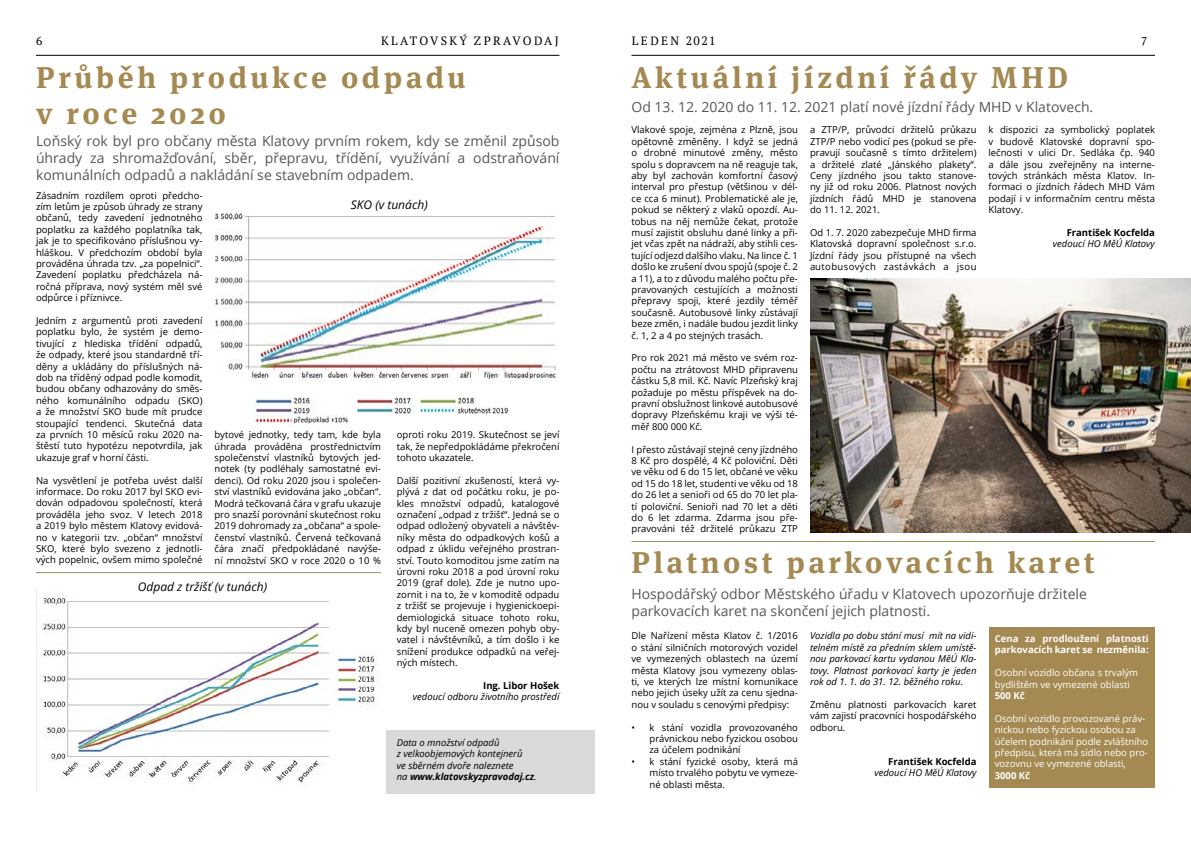
<style>
.page{position:relative;width:1191px;height:842px;background:#fff}
.page>*{position:absolute;margin:0;border:0;box-sizing:border-box;transform-origin:0 0}
.t1{font:700 30px/36px "Meta Serif Pro";letter-spacing:.12em;color:#a48a52}
.t2{font:14px/16.8px "Open Sans";color:#575756;text-align:justify}
.t3{font:italic 12px "Open Sans";color:#000}
.t4{font:12px "PT Serif";letter-spacing:.2em;color:#000}
.t5{font:12px "Meta Serif Pro";color:#000}
.t6{font:9.5px/11.4px "Open Sans";color:#000;text-align:justify}
.t7{font:italic 9.5px/11.4px "Open Sans";color:#000}
.t8{font:9.5px/11.4px "Open Sans";color:#fff}
.t9{font:700 9.5px/11.4px "Open Sans";color:#fff}
.t10{font:700 9.5px "Open Sans";color:#000}
.s1{font-weight:700}
</style>
<div class="page">
<hr style="left:36px;top:55px;width:523px;height:1px;background:#000">
<hr style="left:631px;top:55px;width:524px;height:1px;background:#000">
<div style="left:387px;top:730px;width:208px;height:64px;background:#dadada"></div>
<div style="left:989px;top:628px;width:165px;height:160px;background:#a48a52"></div>
<img style="left:215px;top:213px;width:341px;height:212px">
<img style="left:810px;top:279px;width:381px;height:253px">
<img style="left:36px;top:589px;width:344px;height:203px">
<hr style="left:36px;top:572px;width:345px;height:1px;background:#a48a52">
<hr style="left:631px;top:541px;width:524px;height:1px;background:#a48a52">
<p class="t5" style="left:36px;top:32px;width:8px">6</p>
<p class="t4" style="left:381px;top:33px;width:179px">KLATOVSKÝ ZPRAVODAJ</p>
<p class="t4" style="left:632px;top:33px;width:85px">LEDEN 2021</p>
<p class="t5" style="left:1141px;top:32px;width:7px">7</p>
<h1 class="t1" style="left:36px;top:57px;width:431px">Průběh produkce odpadu v roce 2020</h1>
<h1 class="t1" style="left:631px;top:57px;width:438px">Aktuální jízdní řády MHD</h1>
<h2 class="t2" style="left:631px;top:99px;width:463px">Od 13. 12. 2020 do 11. 12. 2021 platí nové jízdní řády MHD v Klatovech.</h2>
<p class="t6" style="left:810px;top:124px;width:168px">a ZTP/P, průvodci držitelů průkazu ZTP/P nebo vodicí pes (pokud se pře&shy;pravují současně s tímto držitelem) a držitelé zlaté „Jánského plakety“.<br>Ceny jízdného jsou takto stanove&shy;ny již od roku 2006. Platnost nových jízdních řádů MHD je stanovena do 11. 12. 2021.</p>
<p class="t6" style="left:810px;top:227px;width:168px">Od 1. 7. 2020 zabezpečuje MHD firma Klatovská dopravní společnost s.r.o.<br>Jízdní řády jsou přístupné na všech autobusových zastávkách a jsou</p>
<p class="t6" style="left:631px;top:124px;width:168px">Vlakové spoje, zejména z Plzně, jsou opětovně změněny. I když se jedná o drobné minutové změny, město spolu s dopravcem na ně reaguje tak, aby byl zachován komfortní časový interval pro přestup (většinou v dél&shy;ce cca 6 minut). Problematické ale je, pokud se některý z vlaků opozdí. Au&shy;tobus na něj nemůže čekat, protože musí zajistit obsluhu dané linky a při&shy;jet včas zpět na nádraží, aby stihli ces&shy;tující odjezd dalšího vlaku. Na lince č. 1 došlo ke zrušení dvou spojů (spoje č. 2 a 11), a to z důvodu malého počtu pře&shy;pravovaných cestujících a možnosti přepravy spoji, které jezdily téměř současně. Autobusové linky zůstávají beze změn, i nadále budou jezdit linky č. 1, 2 a 4 po stejných trasách.</p>
<p class="t6" style="left:631px;top:352px;width:168px">Pro rok 2021 má město ve svém roz&shy;počtu na ztrátovost MHD připravenu částku 5,8 mil. Kč. Navíc Plzeňský kraj požaduje po městu příspěvek na do&shy;pravní obslužnost linkové autobusové dopravy Plzeňskému kraji ve výši té&shy;měř 800 000 Kč.</p>
<p class="t6" style="left:631px;top:443px;width:168px">I přesto zůstávají stejné ceny jízdného 8 Kč pro dospělé, 4 Kč poloviční. Děti ve věku od 6 do 15 let, občané ve věku od 15 do 18 let, studenti ve věku od 18 do 26 let a senioři od 65 do 70 let pla&shy;tí poloviční. Senioři nad 70 let a děti do 6 let zdarma. Zdarma jsou pře&shy;pravováni též držitelé průkazu ZTP</p>
<p class="t6" style="left:988px;top:124px;width:168px">k dispozici za symbolický poplatek v budově Klatovské dopravní spo&shy;lečnosti v ulici Dr. Sedláka čp. 940 a dále jsou zveřejněny na interne&shy;tových stránkách města Klatov. In&shy;formaci o jízdních řádech MHD Vám podají i v informačním centru města Klatovy.</p>
<p class="t10" style="left:1066px;top:226px;width:90px">František Kocfelda</p>
<p class="t7" style="left:1052px;top:238px;width:104px">vedoucí HO MěÚ Klatovy</p>
<h2 class="t2" style="left:36px;top:132px;width:525px">Loňský rok byl pro občany města Klatovy prvním rokem, kdy se změnil způsob úhrady za shromažďování, sběr, přepravu, třídění, využívání a odstraňování komunálních odpadů a nakládání se stavebním odpadem.</h2>
<p class="t6" style="left:36px;top:189px;width:168px">Zásadním rozdílem oproti předcho&shy;zím letům je způsob úhrady ze strany občanů, tedy zavedení jednotného poplatku za každého poplatníka tak, jak je to specifikováno příslušnou vy&shy;hláškou. V předchozím období byla prováděna úhrada tzv. „za popelnici“.<br>Zavedení poplatku předcházela ná&shy;ročná příprava, nový systém měl své odpůrce i příznivce.</p>
<p class="t6" style="left:36px;top:315px;width:168px">Jedním z argumentů proti zavedení poplatku bylo, že systém je demo&shy;tivující z hlediska třídění odpadů, že odpady, které jsou standardně tří&shy;děny a ukládány do příslušných ná&shy;dob na tříděný odpad podle komodit, budou občany odhazovány do směs&shy;ného komunálního odpadu (SKO) a že množství SKO bude mít prudce stoupající tendenci. Skutečná data za prvních 10 měsíců roku 2020 na&shy;štěstí tuto hypotézu nepotvrdila, jak ukazuje graf v horní části.</p>
<p class="t6" style="left:36px;top:474px;width:168px">Na vysvětlení je potřeba uvést další informace. Do roku 2017 byl SKO evi&shy;dován odpadovou společností, která prováděla jeho svoz. V letech 2018 a 2019 bylo městem Klatovy evidová&shy;no v kategorii tzv. „občan“ množství SKO, které bylo svezeno z jednotli&shy;vých popelnic, ovšem mimo společné</p>
<p class="t3" style="left:351px;top:196px;width:78px">SKO (v tunách)</p>
<p class="t6" style="left:214px;top:429px;width:168px">bytové jednotky, tedy tam, kde byla úhrada prováděna prostřednictvím společenství vlastníků bytových jed&shy;notek (ty podléhaly samostatné evi&shy;denci). Od roku 2020 jsou i společen&shy;ství vlastníků evidována jako „občan“.<br>Modrá tečkovaná čára v grafu ukazuje pro snazší porovnání skutečnost roku 2019 dohromady za „občana“ a spole&shy;čenství vlastníků. Červená tečkovaná čára značí předpokládané navýše&shy;ní množství SKO v roce 2020 o 10 %</p>
<p class="t6" style="left:397px;top:429px;width:164px">oproti roku 2019. Skutečnost se jeví tak, že nepředpokládáme překročení tohoto ukazatele.</p>
<p class="t6" style="left:397px;top:474px;width:164px">Další pozitivní zkušeností, která vy&shy;plývá z dat od počátku roku, je po&shy;kles množství odpadů, katalogové označení „odpad z tržišť“. Jedná se o odpad odložený obyvateli a návštěv&shy;níky města do odpadkových košů a odpad z úklidu veřejného prostran&shy;ství. Touto komoditou jsme zatím na úrovni roku 2018 a pod úrovní roku 2019 (graf dole). Zde je nutno upo&shy;zornit i na to, že v komoditě odpadu z tržišť se projevuje i hygienickoepi&shy;demiologická situace tohoto roku, kdy byl nuceně omezen pohyb oby&shy;vatel i návštěvníků, a tím došlo i ke snížení produkce odpadků na veřej&shy;ných místech.</p>
<p class="t10" style="left:483px;top:679px;width:78px">Ing. Libor Hošek</p>
<p class="t7" style="left:413px;top:691px;width:148px">vedoucí odboru životního prostředí</p>
<p class="t7" style="left:397px;top:737px;width:141px">Data o množství odpadů<br>z velkoobjemových kontejnerů<br>ve sběrném dvoře naleznete<br>na <span class="s1">www.klatovskyzpravodaj.cz</span>.</p>
<h1 class="t1" style="left:631px;top:542px;width:464px">Platnost parkovacích karet</h1>
<p class="t3" style="left:138px;top:578px;width:131px">Odpad z tržišť (v tunách)</p>
<h2 class="t2" style="left:631px;top:585px;width:457px">Hospodářský odbor Městského úřadu v Klatovech upozorňuje držitele parkovacích karet na skončení jejich platnosti.</h2>
<p class="t7" style="left:810px;top:630px;width:168px;text-align:justify">Vozidla po dobu stání musí mít na vidi&shy;telném místě za předním sklem umístě&shy;nou parkovací kartu vydanou MěÚ Kla&shy;tovy. Platnost parkovací karty je jeden rok od 1. 1. do 31. 12. běžného roku.</p>
<p class="t6" style="left:810px;top:698px;width:168px">Změnu platnosti parkovacích karet vám zajistí pracovníci hospodářského odboru.</p>
<p class="t10" style="left:888px;top:755px;width:90px">František Kocfelda</p>
<p class="t7" style="left:874px;top:767px;width:104px">vedoucí HO MěÚ Klatovy</p>
<p class="t6" style="left:631px;top:630px;width:168px">Dle Nařízení města Klatov č. 1/2016 o stání silničních motorových vozidel ve vymezených oblastech na území města Klatovy jsou vymezeny oblas&shy;ti, ve kterých lze místní komunikace nebo jejich úseky užít za cenu sjedna&shy;nou v souladu s cenovými předpisy:</p>
<p class="t6" style="left:649px;top:721px;width:150px;text-indent:-18px">• k stání vozidla provozovaného právnickou nebo fyzickou osobou za účelem podnikání</p>
<p class="t6" style="left:649px;top:755px;width:150px;text-indent:-18px">• k stání fyzické osoby, která má místo trvalého pobytu ve vymeze&shy;né oblasti města.</p>
<p class="t9" style="left:994px;top:633px;width:155px">Cena za prodloužení platnosti parkovacích karet se nezměnila:</p>
<p class="t8" style="left:994px;top:667px;width:145px">Osobní vozidlo občana s trvalým bydlištěm ve vymezené oblasti</p>
<p class="t9" style="left:994px;top:690px;width:31px">500 Kč</p>
<p class="t8" style="left:994px;top:712px;width:155px">Osobní vozidlo provozované práv&shy;nickou nebo fyzickou osobou za účelem podnikání podle zvláštního předpisu, která má sídlo nebo pro&shy;vozovnu ve vymezené oblasti,</p>
<p class="t9" style="left:994px;top:769px;width:37px">3000 Kč</p>
</div>
